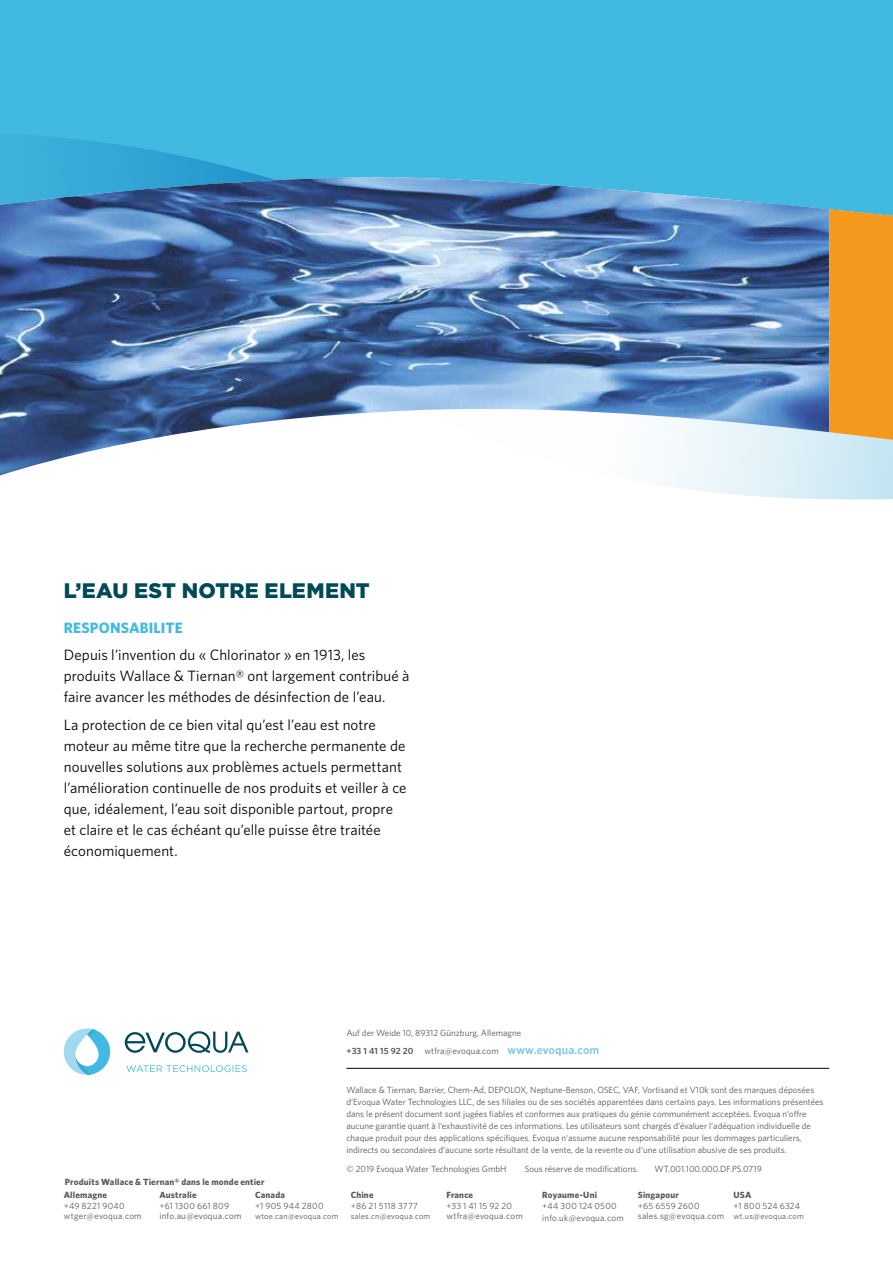
<style>
.page{position:relative;width:893px;height:1263px;background:#fff}
.page>*{position:absolute;margin:0;border:0;box-sizing:border-box;transform-origin:0 0}
.t1{font:900 21px "Gotham";letter-spacing:.01em;color:#004957}
.t2{font:15px/21px "Whitney";letter-spacing:.005em;color:#000}
.t3{font:700 15px "Whitney";letter-spacing:.015em;color:#42b9e0}
.t4{font:9px/12px "Whitney";color:#575756}
.t5{font:9px/10.5px "Whitney";letter-spacing:.025em;color:#575756}
.t6{font:700 9px "Whitney";letter-spacing:.025em;color:#575756}
.t7{font:9px/10.5px "Whitney";letter-spacing:.02em;color:#575756}
.t8{font:9px "Whitney";letter-spacing:.03em;color:#575756}
.t9{font:8.25px "Whitney";letter-spacing:.025em;color:#575756}
.s1{font-weight:600}
.s2{font-weight:600;font-size:12px;color:#7ac7e7}
</style>
<div class="page">
<svg style="left:125px;top:1031px;width:123px;height:22px"></svg>
<svg style="left:127px;top:1065px;width:120px;height:7px"></svg>
<svg style="left:64px;top:1028px;width:46px;height:47px"></svg>
<div style="left:0;top:0;width:893px;height:209px;background:#42b9e0"></div>
<svg style="left:663px;top:448px;width:230px;height:52px"></svg>
<svg style="left:0;top:133px;width:276px;height:44px;background:#39afda"></svg>
<img style="left:0;top:177px;width:829px;height:303px">
<svg style="left:829px;top:209px;width:64px;height:239px;background:#f09d2c"></svg>
<hr style="left:346px;top:1068px;width:483px;height:1px;background:#000">
<h1 class="t1" style="left:64px;top:576px;width:308px">L’EAU EST NOTRE ELEMENT</h1>
<h2 class="t3" style="left:64px;top:617px;width:121px">RESPONSABILITE</h2>
<h2 class="t2" style="left:64px;top:644px;width:347px">Depuis l’invention du « Chlorinator » en 1913, les produits Wallace &amp; Tiernan® ont largement contribué à faire avancer les méthodes de désinfection de l’eau.</h2>
<p class="t2" style="left:64px;top:714px;width:344px">La protection de ce bien vital qu’est l’eau est notre moteur au même titre que la recherche permanente de nouvelles solutions aux problèmes actuels permettant l’amélioration continuelle de nos produits et veiller à ce que, idéalement, l’eau soit disponible partout, propre et claire et le cas échéant qu’elle puisse être traitée économiquement.</p>
<p class="t4" style="left:346px;top:1023px;width:254px;line-height:18.8px">Auf der Weide 10, 89312 Günzburg, Allemagne<br><span class="s1">+33 1 41 15 92 20</span> wtfra@evoqua.com <span class="s2">www.evoqua.com</span></p>
<p class="t4" style="left:346px;top:1084px;width:479px">Wallace &amp; Tiernan, Barrier, Chem-Ad, DEPOLOX, Neptune-Benson, OSEC, VAF, Vortisand et V10k sont des marques déposées d‘Evoqua Water Technologies LLC, de ses filiales ou de ses sociétés apparentées dans certains pays. Les informations présentées dans le présent document sont jugées fiables et conformes aux pratiques du génie communément acceptées. Evoqua n‘offre aucune garantie quant à l‘exhaustivité de ces informations. Les utilisateurs sont chargés d‘évaluer l‘adéquation individuelle de chaque produit pour des applications spécifiques. Evoqua n‘assume aucune responsabilité pour les dommages particuliers, indirects ou secondaires d‘aucune sorte résultant de la vente, de la revente ou d‘une utilisation abusive de ses produits.</p>
<p class="t4" style="left:346px;top:1163px;width:162px">© 2019 Evoqua Water Technologies GmbH</p>
<p class="t4" style="left:525px;top:1163px;width:115px">Sous réserve de modifications.</p>
<p class="t4" style="left:654px;top:1163px;width:109px">WT.001.100.000.DF.PS.0719</p>
<p class="t6" style="left:65px;top:1176px;width:201px">Produits Wallace &amp; Tiernan® dans le monde entier</p>
<p class="t6" style="left:64px;top:1189px;width:45px">Allemagne</p>
<p class="t5" style="left:64px;top:1200px;width:79px">+49 8221 9040 wtger@evoqua.com</p>
<p class="t6" style="left:159px;top:1189px;width:39px">Australie</p>
<p class="t7" style="left:159px;top:1200px;width:83px">+61 1300 661 809 info.au@evoqua.com</p>
<p class="t6" style="left:255px;top:1189px;width:31px">Canada</p>
<p class="t8" style="left:255px;top:1200px;width:70px">+1 905 944 2800</p>
<p class="t9" style="left:255px;top:1211px;width:85px">wtoe.can@evoqua.com</p>
<p class="t6" style="left:351px;top:1189px;width:24px">Chine</p>
<p class="t8" style="left:351px;top:1200px;width:69px">+86 21 5118 3777</p>
<p class="t9" style="left:351px;top:1211px;width:81px">sales.cn@evoqua.com</p>
<p class="t6" style="left:446px;top:1189px;width:28px">France</p>
<p class="t5" style="left:446px;top:1200px;width:78px">+33 1 41 15 92 20 wtfra@evoqua.com</p>
<p class="t6" style="left:542px;top:1189px;width:56px">Royaume-Uni</p>
<p class="t5" style="left:542px;top:1199px;width:83px;line-height:12px">+44 300 124 0500 info.uk@evoqua.com</p>
<p class="t6" style="left:638px;top:1189px;width:43px">Singapour</p>
<p class="t5" style="left:638px;top:1200px;width:88px">+65 6559 2600 sales.sg@evoqua.com</p>
<p class="t6" style="left:733px;top:1189px;width:19px">USA</p>
<p class="t7" style="left:733px;top:1200px;width:68px">+1 800 524 6324</p>
<p class="t9" style="left:733px;top:1211px;width:72px">wt.us@evoqua.com</p>
</div>
